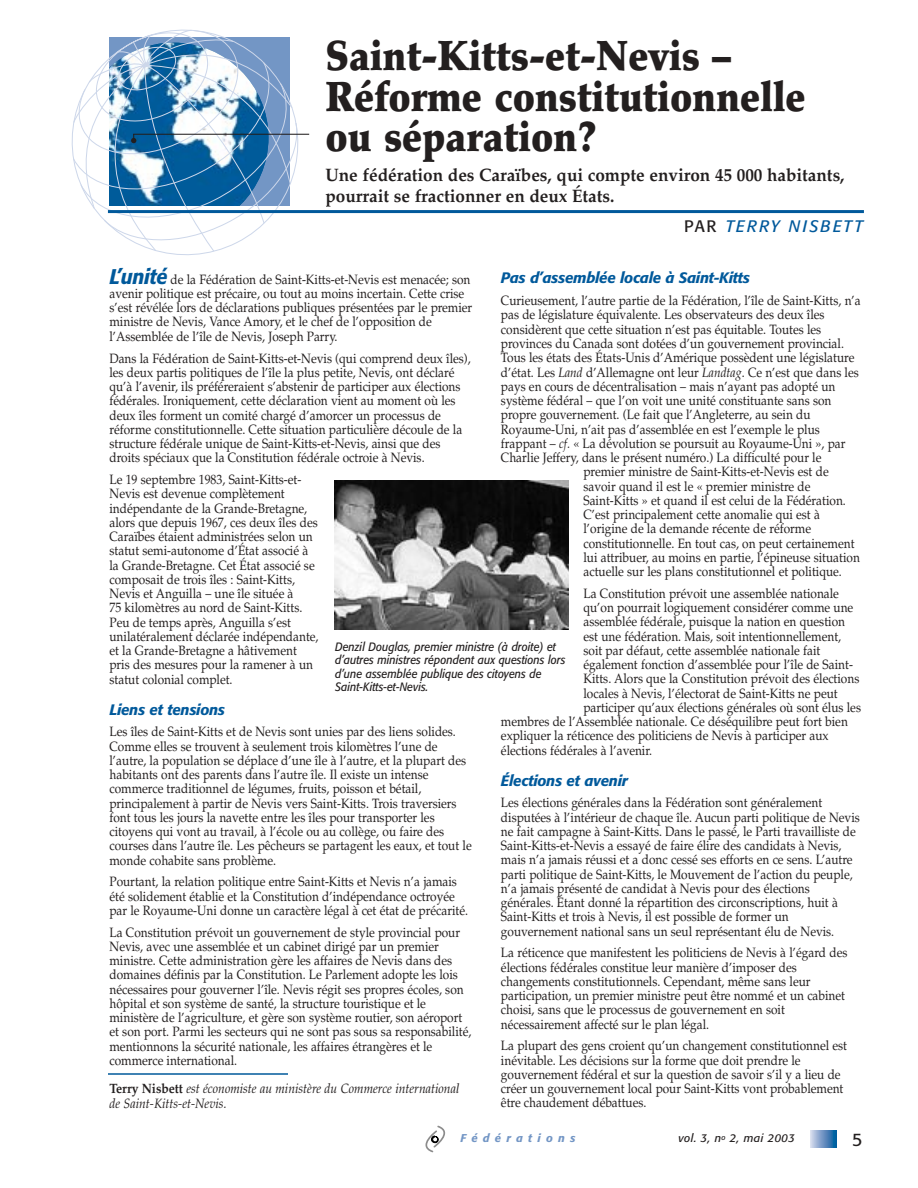
<style>
.page{position:relative;width:918px;height:1188px;background:#fff}
.page>*{position:absolute;margin:0;border:0;box-sizing:border-box;transform-origin:0 0}
.t1{font:900 42px/40.5px "Palatino";color:#231f1f;scale:.9 1}
.t2{font:700 18px/21px "Palatino";color:#231f1f;scale:.95 1}
.t3{font:18px "Formata";color:#231f1f}
.t4{font:italic 16.5px "Formata";letter-spacing:.125em;color:#00599b}
.t5{font:italic 500 15px "Formata";letter-spacing:-.02em;color:#00599b}
.t6{font:13.5px/14.2px "Palatino";color:#231f1f;scale:.88 1}
.t7{font:italic 13.5px/15px "Palatino";color:#231f1f;scale:.9 1}
.t8{font:italic 12px/13.5px "Formata";color:#231f1f;scale:.9 1}
.t9{font:italic 11.25px "Formata";letter-spacing:.03em;color:#231f1f}
.t10{font:italic 500 11.25px "Formata";letter-spacing:.465em;color:#7396c5}
.s1{font-style:normal;color:#231f1f}
.s2{font-family:"Formata";font-weight:500;font-style:italic;font-size:21px;color:#00599b}
.s3{font-style:italic}
.s4{font-weight:700;font-style:normal}
</style>
<div class="page">
<svg style="left:810px;top:1130px;width:27px;height:17px"></svg>
<svg style="left:425px;top:1125px;width:21px;height:28px"></svg>
<hr style="left:108px;top:1073px;width:180px;height:2px;background:#00599b">
<svg style="left:71px;top:29px;width:222px;height:223px"></svg>
<hr style="left:133px;top:134px;width:176px;height:1px;background:#231f1f">
<svg style="left:131px;top:134px;width:5px;height:9px"></svg>
<hr style="left:108px;top:210px;width:756px;height:3px;background:#00599b">
<img style="left:334px;top:481px;width:234px;height:148px">
<h1 class="t1" style="left:326px;top:40px;width:535px">Saint-Kitts-et-Nevis –<br>Réforme constitutionnelle ou séparation?</h1>
<h2 class="t2" style="left:326px;top:166px;width:548px">Une fédération des Caraïbes, qui compte environ 45 000 habitants, pourrait se fractionner en deux États.</h2>
<p class="t4" style="left:684px;top:219px;width:180px"><span class="s1">PAR</span> TERRY NISBETT</p>
<p class="t6" style="left:110px;top:274px;width:414px"><span class="s2">L’unité</span> de la Fédération de Saint-Kitts-et-Nevis est menacée; son avenir politique est précaire, ou tout au moins incertain. Cette crise s’est révélée lors de déclarations publiques présentées par le premier ministre de Nevis, Vance Amory, et le chef de l’opposition de l’Assemblée de l’île de Nevis, Joseph Parry.</p>
<p class="t6" style="left:110px;top:352px;width:412px">Dans la Fédération de Saint-Kitts-et-Nevis (qui comprend deux îles), les deux partis politiques de l’île la plus petite, Nevis, ont déclaré qu’à l’avenir, ils préféreraient s’abstenir de participer aux élections fédérales. Ironiquement, cette déclaration vient au moment où les deux îles forment un comité chargé d’amorcer un processus de réforme constitutionnelle. Cette situation particulière découle de la structure fédérale unique de Saint-Kitts-et-Nevis, ainsi que des droits spéciaux que la Constitution fédérale octroie à Nevis.</p>
<p class="t6" style="left:110px;top:474px;width:239px">Le 19 septembre 1983, Saint-Kitts-et-Nevis est devenue complètement indépendante de la Grande-Bretagne, alors que depuis 1967, ces deux îles des Caraïbes étaient administrées selon un statut semi-autonome d’État associé à la Grande-Bretagne. Cet État associé se composait de trois îles : Saint-Kitts, Nevis et Anguilla – une île située à<br>75 kilomètres au nord de Saint-Kitts.<br>Peu de temps après, Anguilla s’est unilatéralement déclarée indépendante, et la Grande-Bretagne a hâtivement pris des mesures pour la ramener à un statut colonial complet.</p>
<p class="t5" style="left:110px;top:703px;width:117px">Liens et tensions</p>
<p class="t6" style="left:110px;top:726px;width:413px">Les îles de Saint-Kitts et de Nevis sont unies par des liens solides.<br>Comme elles se trouvent à seulement trois kilomètres l’une de l’autre, la population se déplace d’une île à l’autre, et la plupart des habitants ont des parents dans l’autre île. Il existe un intense commerce traditionnel de légumes, fruits, poisson et bétail, principalement à partir de Nevis vers Saint-Kitts. Trois traversiers font tous les jours la navette entre les îles pour transporter les citoyens qui vont au travail, à l’école ou au collège, ou faire des courses dans l’autre île. Les pêcheurs se partagent les eaux, et tout le monde cohabite sans problème.</p>
<p class="t6" style="left:110px;top:876px;width:409px">Pourtant, la relation politique entre Saint-Kitts et Nevis n’a jamais été solidement établie et la Constitution d’indépendance octroyée par le Royaume-Uni donne un caractère légal à cet état de précarité.</p>
<p class="t6" style="left:110px;top:927px;width:413px">La Constitution prévoit un gouvernement de style provincial pour Nevis, avec une assemblée et un cabinet dirigé par un premier ministre. Cette administration gère les affaires de Nevis dans des domaines définis par la Constitution. Le Parlement adopte les lois nécessaires pour gouverner l’île. Nevis régit ses propres écoles, son hôpital et son système de santé, la structure touristique et le ministère de l’agriculture, et gère son système routier, son aéroport et son port. Parmi les secteurs qui ne sont pas sous sa responsabilité, mentionnons la sécurité nationale, les affaires étrangères et le commerce international.</p>
<p class="t5" style="left:501px;top:271px;width:251px">Pas d’assemblée locale à Saint-Kitts</p>
<p class="t6" style="left:501px;top:295px;width:410px">Curieusement, l’autre partie de la Fédération, l’île de Saint-Kitts, n’a</p>
<p class="t6" style="left:501px;top:309px;width:369px">pas de législature équivalente. Les observateurs des deux îles</p>
<p class="t6" style="left:501px;top:324px;width:365px">considèrent que cette situation n’est pas équitable. Toutes les</p>
<p class="t6" style="left:501px;top:338px;width:391px">provinces du Canada sont dotées d’un gouvernement provincial.</p>
<p class="t6" style="left:501px;top:352px;width:403px">Tous les états des États-Unis d’Amérique possèdent une législature</p>
<p class="t6" style="left:501px;top:366px;width:408px">d’état. Les <span class="s3">Land</span> d’Allemagne ont leur <span class="s3">Landtag</span>. Ce n’est que dans les</p>
<p class="t6" style="left:501px;top:381px;width:382px">pays en cours de décentralisation – mais n’ayant pas adopté un</p>
<p class="t6" style="left:501px;top:395px;width:377px">système fédéral – que l’on voit une unité constituante sans son</p>
<p class="t6" style="left:501px;top:409px;width:353px">propre gouvernement. (Le fait que l’Angleterre, au sein du</p>
<p class="t6" style="left:501px;top:423px;width:364px">Royaume-Uni, n’ait pas d’assemblée en est l’exemple le plus</p>
<p class="t6" style="left:501px;top:438px;width:393px">frappant – <span class="s3">cf.</span> « La dévolution se poursuit au Royaume-Uni », par</p>
<p class="t6" style="left:501px;top:452px;width:366px">Charlie Jeffery, dans le présent numéro.) La difficulté pour le</p>
<p class="t6" style="left:583px;top:466px;width:280px">premier ministre de Saint-Kitts-et-Nevis est de</p>
<p class="t6" style="left:583px;top:480px;width:259px">savoir quand il est le « premier ministre de</p>
<p class="t6" style="left:583px;top:495px;width:300px">Saint-Kitts » et quand il est celui de la Fédération.</p>
<p class="t6" style="left:583px;top:509px;width:270px">C’est principalement cette anomalie qui est à</p>
<p class="t6" style="left:583px;top:523px;width:260px">l’origine de la demande récente de réforme</p>
<p class="t6" style="left:583px;top:537px;width:310px">constitutionnelle. En tout cas, on peut certainement</p>
<p class="t6" style="left:583px;top:552px;width:316px">lui attribuer, au moins en partie, l’épineuse situation</p>
<p class="t6" style="left:583px;top:566px;width:295px">actuelle sur les plans constitutionnel et politique.</p>
<p class="t6" style="left:583px;top:588px;width:292px">La Constitution prévoit une assemblée nationale</p>
<p class="t6" style="left:583px;top:602px;width:308px">qu’on pourrait logiquement considérer comme une</p>
<p class="t6" style="left:583px;top:616px;width:299px">assemblée fédérale, puisque la nation en question</p>
<p class="t6" style="left:583px;top:630px;width:294px">est une fédération. Mais, soit intentionnellement,</p>
<p class="t6" style="left:583px;top:645px;width:271px">soit par défaut, cette assemblée nationale fait</p>
<p class="t6" style="left:583px;top:659px;width:308px">également fonction d’assemblée pour l’île de Saint-</p>
<p class="t6" style="left:583px;top:673px;width:315px">Kitts. Alors que la Constitution prévoit des élections</p>
<p class="t6" style="left:583px;top:687px;width:290px">locales à Nevis, l’électorat de Saint-Kitts ne peut</p>
<p class="t6" style="left:583px;top:702px;width:317px">participer qu’aux élections générales où sont élus les</p>
<p class="t6" style="left:501px;top:716px;width:396px">membres de l’Assemblée nationale. Ce déséquilibre peut fort bien</p>
<p class="t6" style="left:501px;top:730px;width:374px">expliquer la réticence des politiciens de Nevis à participer aux</p>
<p class="t6" style="left:501px;top:744px;width:173px">élections fédérales à l’avenir.</p>
<p class="t5" style="left:501px;top:774px;width:128px">Élections et avenir</p>
<p class="t6" style="left:501px;top:797px;width:409px">Les élections générales dans la Fédération sont généralement disputées à l’intérieur de chaque île. Aucun parti politique de Nevis ne fait campagne à Saint-Kitts. Dans le passé, le Parti travailliste de Saint-Kitts-et-Nevis a essayé de faire élire des candidats à Nevis, mais n’a jamais réussi et a donc cessé ses efforts en ce sens. L’autre parti politique de Saint-Kitts, le Mouvement de l’action du peuple, n’a jamais présenté de candidat à Nevis pour des élections générales. Étant donné la répartition des circonscriptions, huit à Saint-Kitts et trois à Nevis, il est possible de former un gouvernement national sans un seul représentant élu de Nevis.</p>
<p class="t6" style="left:501px;top:947px;width:395px">La réticence que manifestent les politiciens de Nevis à l’égard des élections fédérales constitue leur manière d’imposer des changements constitutionnels. Cependant, même sans leur participation, un premier ministre peut être nommé et un cabinet choisi, sans que le processus de gouvernement en soit nécessairement affecté sur le plan légal.</p>
<p class="t6" style="left:501px;top:1040px;width:395px">La plupart des gens croient qu’un changement constitutionnel est inévitable. Les décisions sur la forme que doit prendre le gouvernement fédéral et sur la question de savoir s’il y a lieu de créer un gouvernement local pour Saint-Kitts vont probablement être chaudement débattues.</p>
<p class="t10" style="left:461px;top:1133px;width:116px">Fédérations</p>
<p class="t9" style="left:679px;top:1133px;width:118px">vol. 3, n<sup>o</sup> 2, mai 2003</p>
<p class="t8" style="left:335px;top:641px;width:257px">Denzil Douglas, premier ministre (à droite) et d’autres ministres répondent aux questions lors d’une assemblée publique des citoyens de Saint-Kitts-et-Nevis.</p>
<p class="t7" style="left:109px;top:1082px;width:390px"><span class="s4">Terry Nisbett</span> est économiste au ministère du Commerce international de Saint-Kitts-et-Nevis.</p>
<h2 class="t3" style="left:852px;top:1132px;width:12px">5</h2>
</div>
